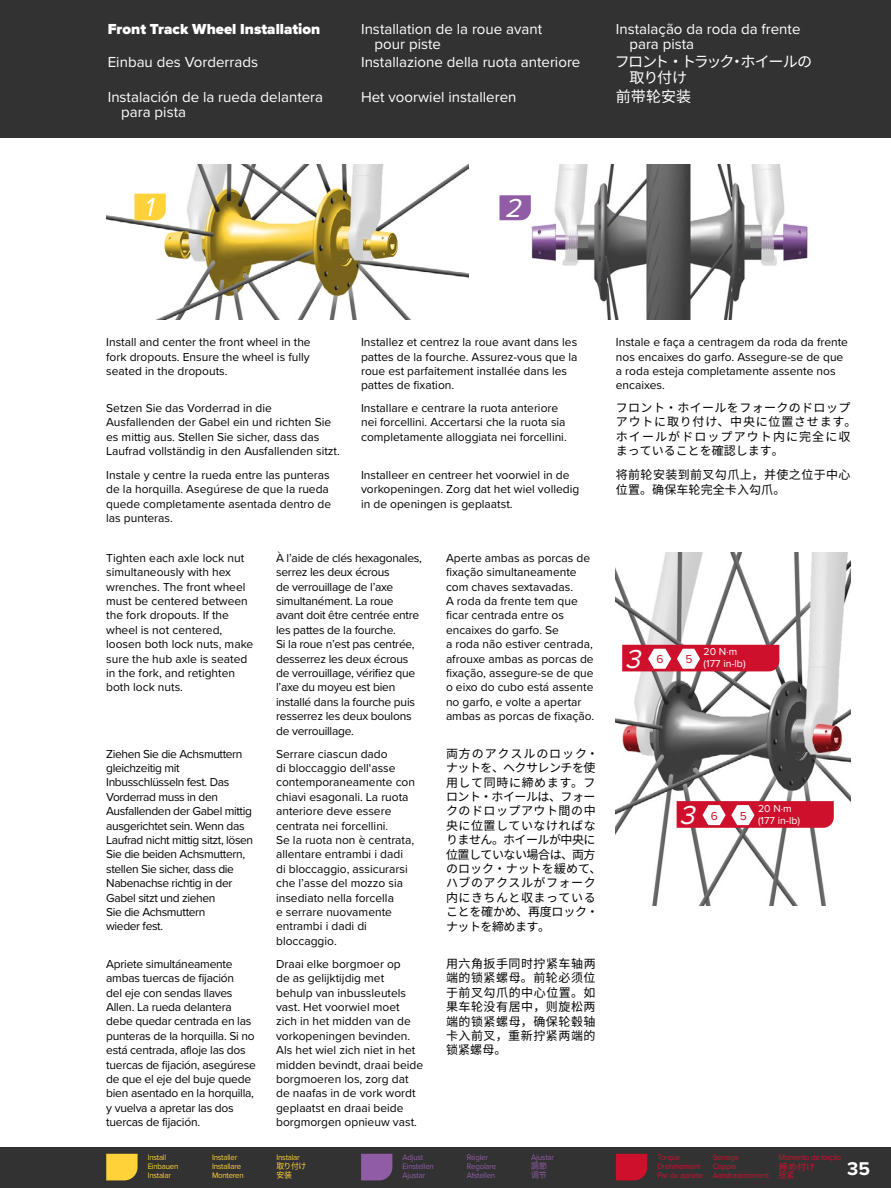
<style>
.page{position:relative;width:891px;height:1188px;background:#fff}
.page>*{position:absolute;margin:0;border:0;box-sizing:border-box;transform-origin:0 0}
.t1{font:italic 27px "Proxima Nova";color:#fff}
.t2{font:700 19.2px "Proxima Nova";color:#fff}
.t3{font:15px/15px "Proxima Nova";color:#fff}
.t4{font:900 15px "Proxima Nova";color:#fff}
.t5{font:15px/15.8px "Noto Sans CJ Kjp";letter-spacing:-.09em;color:#fff}
.t6{font:15px "Noto Sans CJ Ksc";color:#fff}
.t7{font:12px/14.4px "Proxima Nova";color:#000}
.t8{font:12px/14.4px "Proxima Nova";letter-spacing:-.02em;color:#000}
.t9{font:12px/14.4px "Proxima Nova";letter-spacing:-.03em;color:#000}
.t10{font:12px/14.4px "Noto Sans CJ Kjp";letter-spacing:.025em;color:#000}
.t11{font:12px/14.4px "Noto Sans CJ Ksc";letter-spacing:.045em;color:#000}
.t12{font:12px/14.4px "Noto Sans CJ Kjp";letter-spacing:.065em;color:#000}
.t13{font:12px "Proxima Nova";color:#cf102d}
.t14{font:10.5px/12px "Proxima Nova";color:#fff}
.t15{font:9px "Noto Sans CJ Kjp";color:#cf102d}
.t16{font:8.25px "Proxima Nova";letter-spacing:-.025em;color:#cf102d;scale:.95 1}
.t17{font:8.25px "Proxima Nova";letter-spacing:-.025em;color:#ffd239;scale:.95 1}
.t18{font:8.25px "Proxima Nova";letter-spacing:-.025em;color:#8f5ca5;scale:.95 1}
.t19{font:8.25px "Noto Sans CJ Kjp";color:#ffd239;scale:.95 1}
.t20{font:8.25px "Noto Sans CJ Ksc";color:#ffd239;scale:.95 1}
.t21{font:8.25px "Noto Sans CJ Kjp";color:#8f5ca5;scale:.95 1}
.t22{font:8.25px "Noto Sans CJ Ksc";color:#8f5ca5;scale:.95 1}
.s1{font-family:"Noto Sans CJ Ksc"}
</style>
<div class="page">
<div style="left:0;top:1148px;width:891px;height:40px;background:#323232"></div>
<img style="left:106px;top:165px;width:362px;height:154px">
<svg style="left:134px;top:194px;width:32px;height:26px"></svg>
<img style="left:499px;top:165px;width:309px;height:154px">
<svg style="left:500px;top:195px;width:31px;height:25px"></svg>
<svg style="left:106px;top:1154px;width:32px;height:26px"></svg>
<svg style="left:616px;top:1154px;width:31px;height:26px"></svg>
<svg style="left:361px;top:1154px;width:31px;height:26px"></svg>
<div style="left:0;top:0;width:891px;height:138px;background:#323232"></div>
<img style="left:616px;top:552px;width:234px;height:354px">
<svg style="left:677px;top:801px;width:157px;height:27px"></svg>
<svg style="left:622px;top:645px;width:157px;height:26px"></svg>
<p class="t4" style="left:108px;top:17px;width:214px">Front Track Wheel Installation</p>
<p class="t3" style="left:375px;top:21px;width:169px;text-indent:-13px">Installation de la roue avant pour piste</p>
<p class="t3" style="left:629px;top:21px;width:173px;text-indent:-14px">Instalação da roda da frente para pista</p>
<p class="t3" style="left:108px;top:54px;width:152px">Einbau des Vorderrads</p>
<p class="t3" style="left:361px;top:54px;width:221px">Installazione della ruota anteriore</p>
<p class="t5" style="left:629px;top:54px;width:184px;text-indent:-15px">フロント・トラック・ホイールの取り付け</p>
<p class="t3" style="left:121px;top:89px;width:203px;text-indent:-13px">Instalación de la rueda delantera para pista</p>
<p class="t3" style="left:361px;top:89px;width:157px">Het voorwiel installeren</p>
<p class="t6" style="left:616px;top:88px;width:77px">前带轮安装</p>
<h1 class="t1" style="left:144px;top:187px;width:19px">1</h1>
<h1 class="t1" style="left:505px;top:188px;width:25px">2</h1>
<p class="t7" style="left:106px;top:335px;width:206px;text-align:justify">Install and center the front wheel in the fork dropouts. Ensure the wheel is fully seated in the dropouts.</p>
<p class="t7" style="left:361px;top:335px;width:218px">Installez et centrez la roue avant dans les pattes de la fourche. Assurez-vous que la roue est parfaitement installée dans les pattes de fixation.</p>
<p class="t7" style="left:616px;top:335px;width:234px">Instale e faça a centragem da roda da frente nos encaixes do garfo. Assegure-se de que a roda esteja completamente assente nos encaixes.</p>
<p class="t7" style="left:106px;top:400px;width:235px">Setzen Sie das Vorderrad in die Ausfallenden der Gabel ein und richten Sie es mittig aus. Stellen Sie sicher, dass das Laufrad vollständig in den Ausfallenden sitzt.</p>
<p class="t7" style="left:361px;top:400px;width:207px">Installare e centrare la ruota anteriore nei forcellini. Accertarsi che la ruota sia completamente alloggiata nei forcellini.</p>
<p class="t12" style="left:616px;top:401px;width:242px">フロント・ホイールをフォークのドロップアウトに取り付け、中央に位置させます。ホイールがドロップアウト内に完全に収まっていることを確認します。</p>
<p class="t7" style="left:106px;top:467px;width:226px">Instale y centre la rueda entre las punteras de la horquilla. Asegúrese de que la rueda quede completamente asentada dentro de las punteras.</p>
<p class="t7" style="left:361px;top:467px;width:220px">Installeer en centreer het voorwiel in de vorkopeningen. Zorg dat het wiel volledig in de openingen is geplaatst.</p>
<p class="t11" style="left:616px;top:468px;width:236px">将前轮安装到前叉勾爪上，并使之位于中心位置。确保车轮完全卡入勾爪。</p>
<p class="t7" style="left:106px;top:550px;width:149px">Tighten each axle lock nut simultaneously with hex wrenches. The front wheel must be centered between the fork dropouts. If the wheel is not centered, loosen both lock nuts, make sure the hub axle is seated in the fork, and retighten both lock nuts.</p>
<p class="t8" style="left:276px;top:550px;width:147px">À l’aide de clés hexagonales, serrez les deux écrous<br>de verrouillage de l’axe simultanément. La roue avant doit être centrée entre les pattes de la fourche.<br>Si la roue n’est pas centrée, desserrez les deux écrous de verrouillage, vérifiez que l’axe du moyeu est bien installé dans la fourche puis resserrez les deux boulons de verrouillage.</p>
<p class="t7" style="left:446px;top:550px;width:150px">Aperte ambas as porcas de fixação simultaneamente com chaves sextavadas.<br>A roda da frente tem que ficar centrada entre os encaixes do garfo. Se<br>a roda não estiver centrada, afrouxe ambas as porcas de fixação, assegure-se de que o eixo do cubo está assente no garfo, e volte a apertar ambas as porcas de fixação.</p>
<p class="t9" style="left:106px;top:746px;width:149px">Ziehen Sie die Achsmuttern gleichzeitig mit<br>Inbusschlüsseln fest. Das<br>Vorderrad muss in den<br>Ausfallenden der Gabel mittig ausgerichtet sein. Wenn das<br>Laufrad nicht mittig sitzt, lösen<br>Sie die beiden Achsmuttern, stellen Sie sicher, dass die<br>Nabenachse richtig in der<br>Gabel sitzt und ziehen<br>Sie die Achsmuttern<br>wieder fest.</p>
<p class="t7" style="left:276px;top:746px;width:140px">Serrare ciascun dado<br>di bloccaggio dell'asse contemporaneamente con chiavi esagonali. La ruota anteriore deve essere centrata nei forcellini.<br>Se la ruota non è centrata, allentare entrambi i dadi di bloccaggio, assicurarsi che l’asse del mozzo sia insediato nella forcella<br>e serrare nuovamente entrambi i dadi di bloccaggio.</p>
<p class="t10" style="left:446px;top:746px;width:157px">両方のアクスルのロック・ナットを、ヘクサレンチを使用して同時に締めます。フロント・ホイールは、フォークのドロップアウト間の中央に位置していなければなりません。ホイールが中央に位置していない場合は、両方のロック・ナットを緩めて、ハブのアクスルがフォーク内にきちんと収まっていることを確かめ、再度ロック・ナットを締めます。</p>
<p class="t8" style="left:106px;top:956px;width:151px">Apriete simultáneamente ambas tuercas de fijación<br>del eje con sendas llaves<br>Allen. La rueda delantera debe quedar centrada en las punteras de la horquilla. Si no está centrada, afloje las dos tuercas de fijación, asegúrese de que el eje del buje quede bien asentado en la horquilla, y vuelva a apretar las dos tuercas de fijación.</p>
<p class="t7" style="left:276px;top:956px;width:149px">Draai elke borgmoer op<br>de as gelijktijdig met behulp van inbussleutels vast. Het voorwiel moet zich in het midden van de vorkopeningen bevinden.<br>Als het wiel zich niet in het midden bevindt, draai beide borgmoeren los, zorg dat de naafas in de vork wordt geplaatst en draai beide borgmorgen opnieuw vast.</p>
<p class="t11" style="left:446px;top:957px;width:151px;text-align:justify">用六角扳手同时拧紧车轴两端的锁紧螺母。前轮必须位于前叉勾爪的中心位置。如果车轮没有居中，则旋松两端的锁紧螺母，确保轮毂轴卡入前叉，重新拧紧两端的锁紧螺母。</p>
<h1 class="t1" style="left:625px;top:639px;width:25px">3</h1>
<p class="t13" style="left:657px;top:651px;width:9px">6</p>
<p class="t13" style="left:685px;top:651px;width:9px">5</p>
<p class="t14" style="left:704px;top:645px;width:43px">20 N·m (177 in-lb)</p>
<h1 class="t1" style="left:679px;top:795px;width:25px">3</h1>
<p class="t13" style="left:711px;top:807px;width:9px">6</p>
<p class="t13" style="left:740px;top:807px;width:9px">5</p>
<p class="t14" style="left:758px;top:802px;width:43px">20 N·m (177 in-lb)</p>
<p class="t17" style="left:148px;top:1151px;width:21px">Install</p>
<p class="t17" style="left:212px;top:1151px;width:28px">Installer</p>
<p class="t17" style="left:276px;top:1151px;width:26px">Instalar</p>
<p class="t17" style="left:148px;top:1160px;width:34px">Einbauen</p>
<p class="t17" style="left:212px;top:1160px;width:32px">Installare</p>
<p class="t19" style="left:276px;top:1162px;width:33px">取り付け</p>
<p class="t17" style="left:148px;top:1169px;width:26px">Instalar</p>
<p class="t17" style="left:212px;top:1169px;width:35px">Monteren</p>
<p class="t20" style="left:276px;top:1171px;width:18px">安装</p>
<p class="t18" style="left:403px;top:1151px;width:23px">Adjust</p>
<p class="t18" style="left:467px;top:1151px;width:24px">Régler</p>
<p class="t18" style="left:531px;top:1151px;width:25px">Ajustar</p>
<p class="t18" style="left:403px;top:1160px;width:35px">Einstellen</p>
<p class="t18" style="left:467px;top:1160px;width:32px">Regolare</p>
<p class="t21" style="left:531px;top:1162px;width:18px">調節</p>
<p class="t18" style="left:403px;top:1169px;width:25px">Ajustar</p>
<p class="t18" style="left:467px;top:1169px;width:31px">Afstellen</p>
<p class="t22" style="left:531px;top:1171px;width:18px">调节</p>
<p class="t16" style="left:657px;top:1151px;width:26px">Torque</p>
<p class="t16" style="left:713px;top:1151px;width:29px">Serrage</p>
<p class="t16" style="left:779px;top:1151px;width:67px">Momento de torção</p>
<p class="t16" style="left:657px;top:1160px;width:47px">Drehmoment</p>
<p class="t16" style="left:713px;top:1160px;width:26px">Coppia</p>
<p class="t15" style="left:779px;top:1162px;width:38px">締め付け</p>
<p class="t16" style="left:657px;top:1169px;width:146px">Par de apriete Aandraaimoment <span class="s1">扭紧</span></p>
<h2 class="t2" style="left:847px;top:1154px;width:24px">35</h2>
</div>
